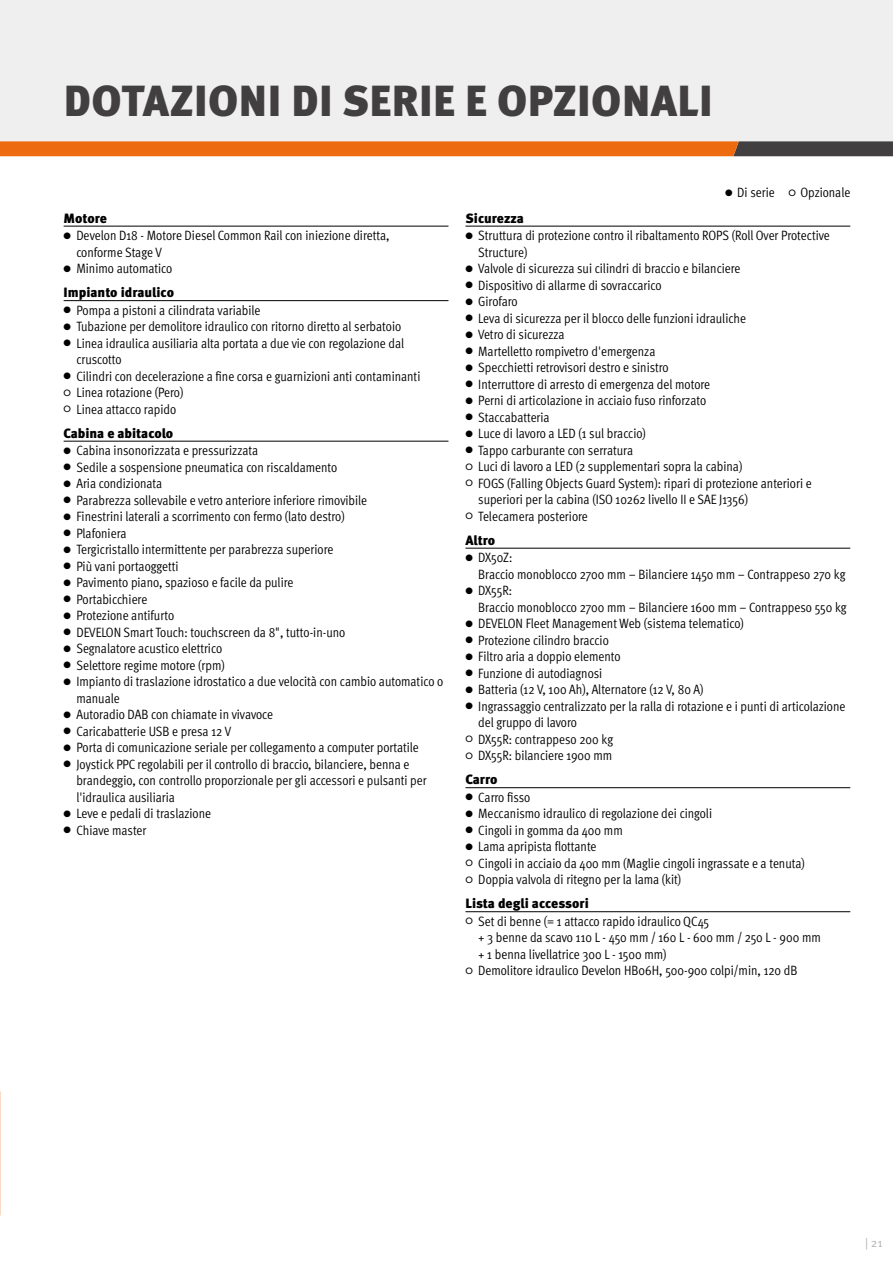
<style>
.page{position:relative;width:893px;height:1263px;background:#fff}
.page>*{position:absolute;margin:0;border:0;box-sizing:border-box;transform-origin:0 0}
.t1{font:900 43.5px "Meta Pro";letter-spacing:.01em;color:#423f41}
.t2{font:13.5px/16.5px "Meta Pro Cond Norm";color:#000}
.t3{font:900 13.5px "Meta Pro";letter-spacing:-.005em;color:#000}
.t4{font:12px "Meta Pro Norm";color:#b2b2b2}
.s1{font-family:"Meta Pro Norm";font-size:9px}
</style>
<div class="page">
<div style="left:0;top:0;width:893px;height:141px;background:#efefef"></div>
<svg style="left:1px;top:141px;width:892px;height:15px;background:#cf661d"></svg>
<hr style="left:64px;top:226px;width:384px;height:1px;background:#000">
<hr style="left:64px;top:300px;width:384px;height:1px;background:#000">
<hr style="left:64px;top:441px;width:384px;height:1px;background:#000">
<hr style="left:465px;top:226px;width:385px;height:1px;background:#000">
<hr style="left:465px;top:548px;width:385px;height:1px;background:#000">
<hr style="left:465px;top:787px;width:385px;height:1px;background:#000">
<hr style="left:465px;top:911px;width:385px;height:1px;background:#000">
<img style="left:0;top:0;width:1px;height:1263px">
<svg style="left:0;top:637px;width:1px;height:626px"></svg>
<h1 class="t1" style="left:64px;top:67px;width:650px">DOTAZIONI DI SERIE E OPZIONALI</h1>
<p class="t2" style="left:725px;top:183px;width:126px"><span class="s1">●</span> Di serie <span class="s1">○</span> Opzionale</p>
<p class="t3" style="left:64px;top:207px;width:45px">Motore</p>
<p class="t2" style="left:76px;top:227px;width:315px;text-indent:-13px"><span class="s1">●</span> Develon D18 - Motore Diesel Common Rail con iniezione diretta, conforme Stage V</p>
<p class="t2" style="left:64px;top:260px;width:110px"><span class="s1">●</span> Minimo automatico</p>
<p class="t3" style="left:64px;top:282px;width:112px">Impianto idraulico</p>
<p class="t2" style="left:64px;top:301px;width:198px"><span class="s1">●</span> Pompa a pistoni a cilindrata variabile</p>
<p class="t2" style="left:64px;top:318px;width:339px"><span class="s1">●</span> Tubazione per demolitore idraulico con ritorno diretto al serbatoio</p>
<p class="t2" style="left:76px;top:334px;width:329px;text-indent:-13px"><span class="s1">●</span> Linea idraulica ausiliaria alta portata a due vie con regolazione dal cruscotto</p>
<p class="t2" style="left:64px;top:367px;width:358px"><span class="s1">●</span> Cilindri con decelerazione a fine corsa e guarnizioni anti contaminanti</p>
<p class="t2" style="left:64px;top:384px;width:121px"><span class="s1">○</span> Linea rotazione (Pero)</p>
<p class="t2" style="left:64px;top:400px;width:114px"><span class="s1">○</span> Linea attacco rapido</p>
<p class="t3" style="left:64px;top:422px;width:111px">Cabina e abitacolo</p>
<p class="t2" style="left:64px;top:442px;width:196px"><span class="s1">●</span> Cabina insonorizzata e pressurizzata</p>
<p class="t2" style="left:64px;top:458px;width:275px"><span class="s1">●</span> Sedile a sospensione pneumatica con riscaldamento</p>
<p class="t2" style="left:64px;top:475px;width:100px"><span class="s1">●</span> Aria condizionata</p>
<p class="t2" style="left:64px;top:491px;width:305px"><span class="s1">●</span> Parabrezza sollevabile e vetro anteriore inferiore rimovibile</p>
<p class="t2" style="left:64px;top:508px;width:283px"><span class="s1">●</span> Finestrini laterali a scorrimento con fermo (lato destro)</p>
<p class="t2" style="left:64px;top:524px;width:64px"><span class="s1">●</span> Plafoniera</p>
<p class="t2" style="left:64px;top:541px;width:271px"><span class="s1">●</span> Tergicristallo intermittente per parabrezza superiore</p>
<p class="t2" style="left:64px;top:557px;width:116px"><span class="s1">●</span> Più vani portaoggetti</p>
<p class="t2" style="left:64px;top:574px;width:231px"><span class="s1">●</span> Pavimento piano, spazioso e facile da pulire</p>
<p class="t2" style="left:64px;top:590px;width:85px"><span class="s1">●</span> Portabicchiere</p>
<p class="t2" style="left:64px;top:607px;width:112px"><span class="s1">●</span> Protezione antifurto</p>
<p class="t2" style="left:64px;top:623px;width:283px"><span class="s1">●</span> DEVELON Smart Touch: touchscreen da 8", tutto-in-uno</p>
<p class="t2" style="left:64px;top:640px;width:160px"><span class="s1">●</span> Segnalatore acustico elettrico</p>
<p class="t2" style="left:64px;top:656px;width:163px"><span class="s1">●</span> Selettore regime motore (rpm)</p>
<p class="t2" style="left:76px;top:673px;width:368px;text-indent:-13px"><span class="s1">●</span> Impianto di traslazione idrostatico a due velocità con cambio automatico o manuale</p>
<p class="t2" style="left:64px;top:706px;width:211px"><span class="s1">●</span> Autoradio DAB con chiamate in vivavoce</p>
<p class="t2" style="left:64px;top:722px;width:169px"><span class="s1">●</span> Caricabatterie USB e presa 12 V</p>
<p class="t2" style="left:64px;top:739px;width:357px"><span class="s1">●</span> Porta di comunicazione seriale per collegamento a computer portatile</p>
<p class="t2" style="left:76px;top:755px;width:352px;text-indent:-13px"><span class="s1">●</span> Joystick PPC regolabili per il controllo di braccio, bilanciere, benna e brandeggio, con controllo proporzionale per gli accessori e pulsanti per l'idraulica ausiliaria</p>
<p class="t2" style="left:64px;top:805px;width:149px"><span class="s1">●</span> Leve e pedali di traslazione</p>
<p class="t2" style="left:64px;top:821px;width:84px"><span class="s1">●</span> Chiave master</p>
<p class="t3" style="left:465px;top:207px;width:60px">Sicurezza</p>
<p class="t2" style="left:478px;top:227px;width:353px;text-indent:-13px"><span class="s1">●</span> Struttura di protezione contro il ribaltamento ROPS (Roll Over Protective<br>Structure)</p>
<p class="t2" style="left:465px;top:260px;width:277px"><span class="s1">●</span> Valvole di sicurezza sui cilindri di braccio e bilanciere</p>
<p class="t2" style="left:465px;top:276px;width:198px"><span class="s1">●</span> Dispositivo di allarme di sovraccarico</p>
<p class="t2" style="left:465px;top:293px;width:54px"><span class="s1">●</span> Girofaro</p>
<p class="t2" style="left:465px;top:309px;width:282px"><span class="s1">●</span> Leva di sicurezza per il blocco delle funzioni idrauliche</p>
<p class="t2" style="left:465px;top:326px;width:101px"><span class="s1">●</span> Vetro di sicurezza</p>
<p class="t2" style="left:465px;top:342px;width:191px"><span class="s1">●</span> Martelletto rompivetro d'emergenza</p>
<p class="t2" style="left:465px;top:359px;width:205px"><span class="s1">●</span> Specchietti retrovisori destro e sinistro</p>
<p class="t2" style="left:465px;top:375px;width:246px"><span class="s1">●</span> Interruttore di arresto di emergenza del motore</p>
<p class="t2" style="left:465px;top:392px;width:242px"><span class="s1">●</span> Perni di articolazione in acciaio fuso rinforzato</p>
<p class="t2" style="left:465px;top:408px;width:86px"><span class="s1">●</span> Staccabatteria</p>
<p class="t2" style="left:465px;top:425px;width:182px"><span class="s1">●</span> Luce di lavoro a LED (1 sul braccio)</p>
<p class="t2" style="left:465px;top:441px;width:169px"><span class="s1">●</span> Tappo carburante con serratura</p>
<p class="t2" style="left:465px;top:458px;width:278px"><span class="s1">○</span> Luci di lavoro a LED (2 supplementari sopra la cabina)</p>
<p class="t2" style="left:478px;top:474px;width:335px;text-indent:-13px"><span class="s1">○</span> FOGS (Falling Objects Guard System): ripari di protezione anteriori e superiori per la cabina (ISO 10262 livello II e SAE J1356)</p>
<p class="t2" style="left:465px;top:507px;width:124px"><span class="s1">○</span> Telecamera posteriore</p>
<p class="t3" style="left:465px;top:529px;width:31px">Altro</p>
<p class="t2" style="left:478px;top:549px;width:369px;text-indent:-13px"><span class="s1">●</span> DX50Z:<br>Braccio monoblocco 2700 mm – Bilanciere 1450 mm – Contrappeso 270 kg</p>
<p class="t2" style="left:478px;top:582px;width:370px;text-indent:-13px"><span class="s1">●</span> DX55R:<br>Braccio monoblocco 2700 mm – Bilanciere 1600 mm – Contrappeso 550 kg</p>
<p class="t2" style="left:465px;top:615px;width:280px"><span class="s1">●</span> DEVELON Fleet Management Web (sistema telematico)</p>
<p class="t2" style="left:465px;top:631px;width:145px"><span class="s1">●</span> Protezione cilindro braccio</p>
<p class="t2" style="left:465px;top:648px;width:157px"><span class="s1">●</span> Filtro aria a doppio elemento</p>
<p class="t2" style="left:465px;top:664px;width:138px"><span class="s1">●</span> Funzione di autodiagnosi</p>
<p class="t2" style="left:465px;top:681px;width:240px"><span class="s1">●</span> Batteria (12 V, 100 Ah), Alternatore (12 V, 80 A)</p>
<p class="t2" style="left:478px;top:697px;width:369px;text-indent:-13px"><span class="s1">●</span> Ingrassaggio centralizzato per la ralla di rotazione e i punti di articolazione del gruppo di lavoro</p>
<p class="t2" style="left:465px;top:730px;width:149px"><span class="s1">○</span> DX55R: contrappeso 200 kg</p>
<p class="t2" style="left:465px;top:747px;width:148px"><span class="s1">○</span> DX55R: bilanciere 1900 mm</p>
<p class="t3" style="left:465px;top:769px;width:33px">Carro</p>
<p class="t2" style="left:465px;top:788px;width:66px"><span class="s1">●</span> Carro fisso</p>
<p class="t2" style="left:465px;top:805px;width:248px"><span class="s1">●</span> Meccanismo idraulico di regolazione dei cingoli</p>
<p class="t2" style="left:465px;top:821px;width:159px"><span class="s1">●</span> Cingoli in gomma da 400 mm</p>
<p class="t2" style="left:465px;top:838px;width:133px"><span class="s1">●</span> Lama apripista flottante</p>
<p class="t2" style="left:465px;top:854px;width:341px"><span class="s1">○</span> Cingoli in acciaio da 400 mm (Maglie cingoli ingrassate e a tenuta)</p>
<p class="t2" style="left:465px;top:871px;width:217px"><span class="s1">○</span> Doppia valvola di ritegno per la lama (kit)</p>
<p class="t3" style="left:465px;top:893px;width:125px">Lista degli accessori</p>
<p class="t2" style="left:478px;top:912px;width:344px;text-indent:-13px"><span class="s1">○</span> Set di benne (= 1 attacco rapido idraulico QC45<br>+ 3 benne da scavo 110 L - 450 mm / 160 L - 600 mm / 250 L - 900 mm + 1 benna livellatrice 300 L - 1500 mm)</p>
<p class="t2" style="left:465px;top:962px;width:334px"><span class="s1">○</span> Demolitore idraulico Develon HB06H, 500-900 colpi/min, 120 dB</p>
<p class="t4" style="left:865px;top:1233px;width:19px">| 21</p>
</div>
